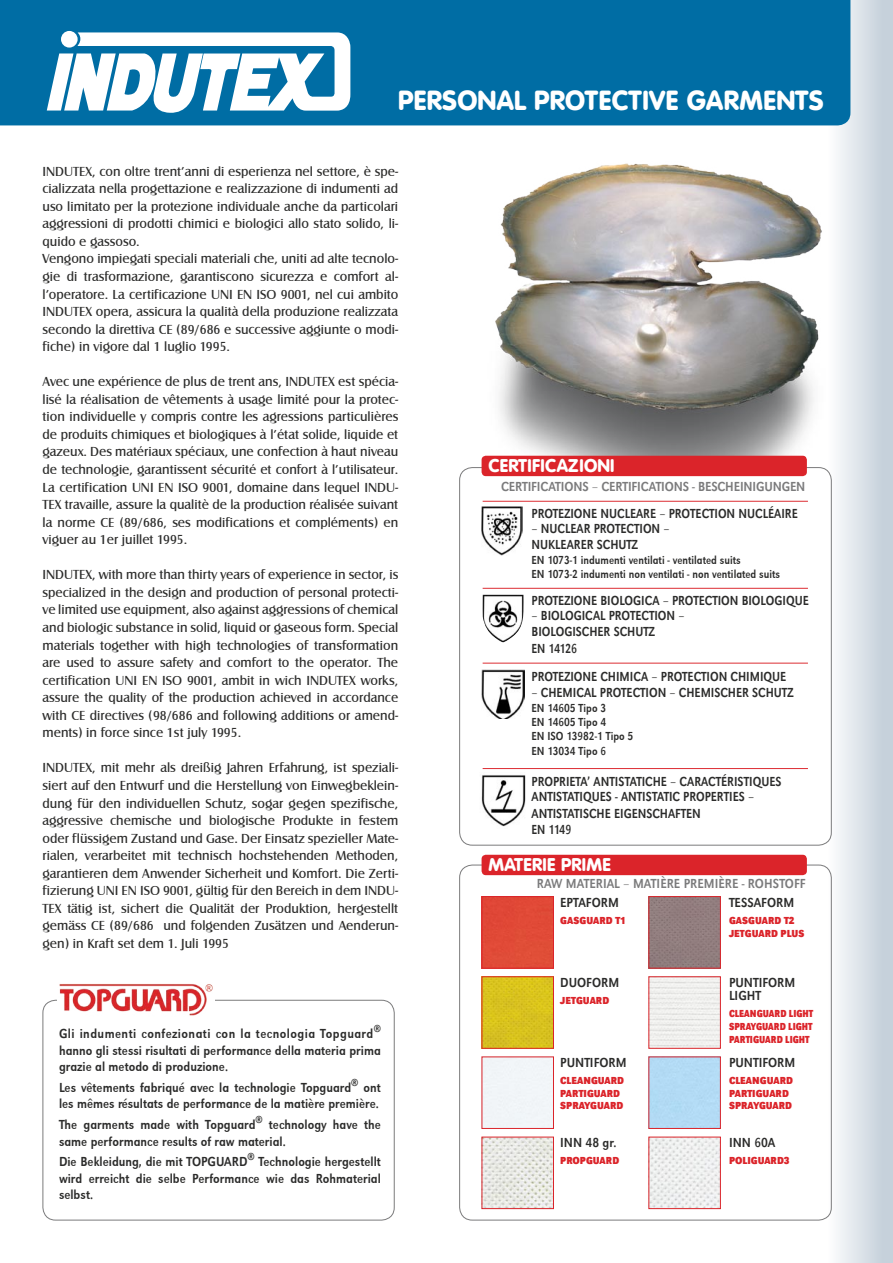
<style>
.page{position:relative;width:893px;height:1263px;background:#fff}
.page>*{position:absolute;margin:0;border:0;box-sizing:border-box;transform-origin:0 0}
.t1{font:700 27px "Vogue";letter-spacing:.02em;color:#fff}
.t2{font:700 18px "Vogue";letter-spacing:.02em;color:#fff}
.t3{font:13.5px/17.5px "Castle T";color:#2c2c2b;text-align:justify}
.t4{font:13.5px/16.5px "URW Grotesk T Regu Extr Narr";color:#2c2c2b}
.t5{font:13.5px/16.5px "URW Grotesk T Regu Extr Narr";color:#2c2c2b;scale:.95 1}
.t6{font:13.5px "URW Grotesk T Regu Extr Narr";letter-spacing:-.01em;color:#7b7b7c}
.t7{font:13.5px "URW Grotesk T Regu Extr Narr";color:#2c2c2b;scale:.9 1}
.t8{font:12px "URW Grotesk T Regu Extr Narr";color:#2c2c2b;scale:.95 1}
.t9{font:10.5px "URW Grotesk T Bold Extr Narr";color:#db242a}
.t10{font:10.5px "URW Grotesk T Bold Extr Narr";color:#db242a;scale:.9 1}
</style>
<div class="page">
<div style="left:821px;top:0;width:72px;height:1263px;background:linear-gradient(to right,#fff,#c0ccd7)"></div>
<div style="left:0;top:0;width:850px;height:125px;background:#006da4"></div>
<svg style="left:47px;top:32px;width:303px;height:81px"></svg>
<img style="left:481px;top:151px;width:369px;height:368px">
<svg style="left:459px;top:864px;width:373px;height:356px"></svg>
<svg style="left:459px;top:467px;width:373px;height:378px"></svg>
<img style="left:482px;top:594px;width:42px;height:49px">
<img style="left:482px;top:670px;width:42px;height:49px">
<img style="left:482px;top:507px;width:41px;height:48px">
<img style="left:479px;top:773px;width:48px;height:55px">
<div style="left:482px;top:456px;width:325px;height:20px;background:#db242a"></div>
<div style="left:482px;top:855px;width:325px;height:20px;background:#db242a"></div>
<div style="left:484px;top:898px;width:68px;height:68px;background:#e04a37"></div>
<div style="left:482px;top:896px;width:72px;height:72px;border:1px solid #db242a"></div>
<svg style="left:42px;top:999px;width:353px;height:221px"></svg>
<img style="left:58px;top:984px;width:157px;height:33px">
<img style="left:484px;top:978px;width:68px;height:69px">
<div style="left:482px;top:976px;width:72px;height:73px;border:1px solid #db242a"></div>
<div style="left:650px;top:1058px;width:69px;height:69px;background:#b3dbf5"></div>
<div style="left:648px;top:1056px;width:73px;height:73px;border:1px solid #db242a"></div>
<img style="left:650px;top:1139px;width:69px;height:68px">
<div style="left:648px;top:1137px;width:73px;height:72px;border:1px solid #db242a"></div>
<img style="left:650px;top:898px;width:69px;height:68px">
<div style="left:648px;top:896px;width:73px;height:72px;border:1px solid #db242a"></div>
<img style="left:650px;top:978px;width:69px;height:69px">
<div style="left:648px;top:976px;width:73px;height:73px;border:1px solid #db242a"></div>
<hr style="left:483px;top:588px;width:325px;height:1px;background:#db242a">
<hr style="left:483px;top:663px;width:325px;height:1px;background:#db242a">
<hr style="left:483px;top:768px;width:325px;height:1px;background:#db242a">
<hr style="left:483px;top:501px;width:325px;height:1px;background:#db242a">
<p class="t1" style="left:398px;top:84px;width:427px">PERSONAL PROTECTIVE GARMENTS</p>
<p class="t3" style="left:43px;top:163px;width:357px">INDUTEX, con oltre trent’anni di esperienza nel settore, è spe&shy;cializzata nella progettazione e realizzazione di indumenti ad uso limitato per la protezione individuale anche da particolari aggressioni di prodotti chimici e biologici allo stato solido, li&shy;quido e gassoso.</p>
<p class="t3" style="left:43px;top:250px;width:357px">Vengono impiegati speciali materiali che, uniti ad alte tecnolo&shy;gie di trasformazione, garantiscono sicurezza e comfort al&shy;l’operatore. La certificazione UNI EN ISO 9001, nel cui ambito INDUTEX opera, assicura la qualità della produzione realizzata secondo la direttiva CE (89/686 e successive aggiunte o modi&shy;fiche) in vigore dal 1 luglio 1995.</p>
<p class="t3" style="left:43px;top:373px;width:357px">Avec une expérience de plus de trent ans, INDUTEX est spécia&shy;lisé la réalisation de vêtements à usage limité pour la protec&shy;tion individuelle y compris contre les agressions particulières de produits chimiques et biologiques à l’état solide, liquide et gazeux. Des matériaux spéciaux, une confection à haut niveau de technologie, garantissent sécurité et confort à l’utilisateur.<br>La certification UNI EN ISO 9001, domaine dans lequel INDU-TEX travaille, assure la qualitè de la production réalisée suivant la norme CE (89/686, ses modifications et compléments) en viguer au 1er juillet 1995.</p>
<p class="t3" style="left:43px;top:566px;width:357px">INDUTEX, with more than thirty years of experience in sector, is specialized in the design and production of personal protecti&shy;ve limited use equipment, also against aggressions of chemical and biologic substance in solid, liquid or gaseous form. Special materials together with high technologies of transformation are used to assure safety and comfort to the operator. The certification UNI EN ISO 9001, ambit in wich INDUTEX works, assure the quality of the production achieved in accordance with CE directives (98/686 and following additions or amend&shy;ments) in force since 1st july 1995.</p>
<p class="t3" style="left:43px;top:759px;width:357px">INDUTEX, mit mehr als dreißig Jahren Erfahrung, ist speziali&shy;siert auf den Entwurf und die Herstellung von Einwegbeklein&shy;dung für den individuellen Schutz, sogar gegen spezifische, aggressive chemische und biologische Produkte in festem oder flüssigem Zustand und Gase. Der Einsatz spezieller Mate&shy;rialen, verarbeitet mit technisch hochstehenden Methoden, garantieren dem Anwender Sicherheit und Komfort. Die Zerti&shy;fizierung UNI EN ISO 9001, gültig für den Bereich in dem INDU-TEX tätig ist, sichert die Qualität der Produktion, hergestellt gemäss CE (89/686 und folgenden Zusätzen und Aenderun&shy;gen) in Kraft set dem 1. Juli 1995</p>
<p class="t4" style="left:59px;top:1025px;width:323px;text-align:justify">Gli indumenti confezionati con la tecnologia Topguard<sup>® </sup>hanno gli stessi risultati di performance della materia prima grazie al metodo di produzione.</p>
<p class="t4" style="left:59px;top:1079px;width:323px">Les vêtements fabriqué avec la technologie Topguard<sup>®</sup> ont les mêmes résultats de performance de la matière première.</p>
<p class="t4" style="left:59px;top:1116px;width:323px">The garments made with Topguard<sup>®</sup> technology have the same performance results of raw material.</p>
<p class="t4" style="left:59px;top:1153px;width:323px;text-align:justify">Die Bekleidung, die mit TOPGUARD<sup>®</sup> Technologie hergestellt wird erreicht die selbe Performance wie das Rohmaterial selbst.</p>
<p class="t2" style="left:488px;top:455px;width:128px">CERTIFICAZIONI</p>
<p class="t6" style="left:501px;top:478px;width:306px">CERTIFICATIONS – CERTIFICATIONS - BESCHEINIGUNGEN</p>
<p class="t5" style="left:532px;top:505px;width:282px">PROTEZIONE NUCLEARE – PROTECTION NUCLÉAIRE</p>
<p class="t5" style="left:532px;top:520px;width:147px">– NUCLEAR PROTECTION –<br>NUKLEARER SCHUTZ</p>
<p class="t8" style="left:532px;top:553px;width:222px">EN 1073-1 indumenti ventilati - ventilated suits</p>
<p class="t8" style="left:532px;top:567px;width:263px">EN 1073-2 indumenti non ventilati - non ventilated suits</p>
<p class="t5" style="left:532px;top:592px;width:293px">PROTEZIONE BIOLOGICA – PROTECTION BIOLOGIQUE</p>
<p class="t5" style="left:532px;top:607px;width:163px">– BIOLOGICAL PROTECTION –<br>BIOLOGISCHER SCHUTZ</p>
<p class="t7" style="left:532px;top:640px;width:52px">EN 14126</p>
<p class="t5" style="left:532px;top:668px;width:270px">PROTEZIONE CHIMICA – PROTECTION CHIMIQUE</p>
<p class="t5" style="left:532px;top:684px;width:277px">– CHEMICAL PROTECTION – CHEMISCHER SCHUTZ</p>
<p class="t8" style="left:532px;top:701px;width:80px">EN 14605 Tipo 3</p>
<p class="t8" style="left:532px;top:715px;width:80px">EN 14605 Tipo 4</p>
<p class="t8" style="left:532px;top:729px;width:109px">EN ISO 13982-1 Tipo 5</p>
<p class="t8" style="left:532px;top:744px;width:80px">EN 13034 Tipo 6</p>
<p class="t5" style="left:532px;top:774px;width:265px;line-height:15px">PROPRIETA’ ANTISTATICHE – CARACTÉRISTIQUES<br>ANTISTATIQUES - ANTISTATIC PROPERTIES –</p>
<p class="t5" style="left:532px;top:805px;width:180px">ANTISTATISCHE EIGENSCHAFTEN</p>
<p class="t7" style="left:532px;top:821px;width:46px">EN 1149</p>
<p class="t2" style="left:488px;top:854px;width:124px">MATERIE PRIME</p>
<p class="t6" style="left:537px;top:876px;width:270px">RAW MATERIAL – MATIÈRE PREMIÈRE - ROHSTOFF</p>
<p class="t4" style="left:560px;top:894px;width:60px">EPTAFORM</p>
<p class="t9" style="left:560px;top:915px;width:67px">GASGUARD T1</p>
<p class="t4" style="left:729px;top:894px;width:67px">TESSAFORM</p>
<p class="t9" style="left:729px;top:915px;width:67px">GASGUARD T2</p>
<p class="t9" style="left:729px;top:927px;width:77px">JETGUARD PLUS</p>
<p class="t4" style="left:560px;top:974px;width:60px">DUOFORM</p>
<p class="t9" style="left:560px;top:994px;width:51px">JETGUARD</p>
<p class="t4" style="left:729px;top:975px;width:68px;line-height:13.5px">PUNTIFORM<br>LIGHT</p>
<p class="t10" style="left:729px;top:1008px;width:95px">CLEANGUARD LIGHT</p>
<p class="t10" style="left:729px;top:1020px;width:94px">SPRAYGUARD LIGHT</p>
<p class="t10" style="left:729px;top:1033px;width:91px">PARTIGUARD LIGHT</p>
<p class="t4" style="left:560px;top:1054px;width:68px">PUNTIFORM</p>
<p class="t9" style="left:560px;top:1074px;width:65px">CLEANGUARD</p>
<p class="t9" style="left:560px;top:1087px;width:61px">PARTIGUARD</p>
<p class="t9" style="left:560px;top:1100px;width:65px">SPRAYGUARD</p>
<p class="t4" style="left:729px;top:1054px;width:68px">PUNTIFORM</p>
<p class="t9" style="left:729px;top:1074px;width:65px">CLEANGUARD</p>
<p class="t9" style="left:729px;top:1087px;width:61px">PARTIGUARD</p>
<p class="t9" style="left:729px;top:1100px;width:65px">SPRAYGUARD</p>
<p class="t4" style="left:560px;top:1134px;width:58px">INN 48 gr.</p>
<p class="t9" style="left:560px;top:1154px;width:60px">PROPGUARD</p>
<p class="t4" style="left:729px;top:1134px;width:48px">INN 60A</p>
<p class="t9" style="left:729px;top:1154px;width:62px">POLIGUARD3</p>
</div>
